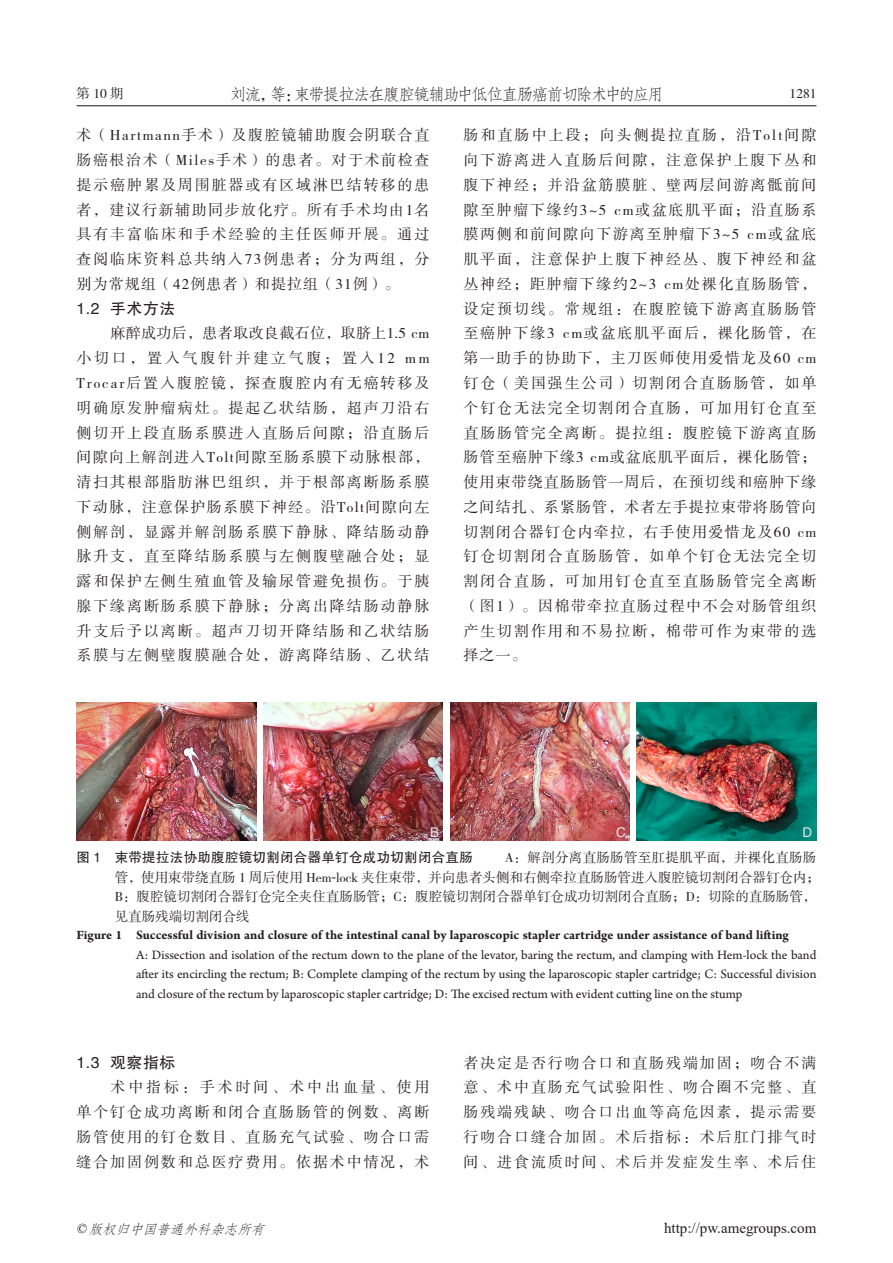
<style>
.page{position:relative;width:893px;height:1263px;background:#fff}
.page>*{position:absolute;margin:0;border:0;box-sizing:border-box;transform-origin:0 0}
.t1{font:16.5px "FZFSK GBK1 0";letter-spacing:-.095em;color:#231f20}
.t2{font:15.75px "FZHTK GBK1 0";letter-spacing:.04em;color:#231f20}
.t3{font:15px/24.8px "FZSSK GBK1 0";letter-spacing:.125em;color:#231f20;text-align:justify}
.t4{font:15px "Times New Roman";color:#231f20}
.t5{font:13.5px/19.5px "Arno Pro";color:#231f20;text-align:justify}
.t6{font:13.5px/19.5px "FZSSK GBK1 0";color:#231f20}
.t7{font:13.5px "FZHTK GBK1 0";letter-spacing:.02em;color:#231f20}
.t8{font:italic 13.5px "FZFSK GBK1 0";color:#231f20}
.t9{font:13.5px "FZHTK GBK1 0";color:#e6e7e9}
.s1{font-family:"FZSSK GBK1 0"}
.s2{font-family:"Times New Roman"}
.s3{font-weight:700}
.s4{font-family:"Adobe Song Std";font-weight:300}
</style>
<div class="page">
<hr style="left:77px;top:105px;width:739px;height:1px;background:#231f20">
<img style="left:77px;top:702px;width:179px;height:138px">
<img style="left:263px;top:702px;width:180px;height:138px">
<img style="left:450px;top:702px;width:180px;height:138px">
<img style="left:637px;top:702px;width:179px;height:138px">
<p class="t6" style="left:77px;top:85px;width:49px">第10期</p>
<p class="t1" style="left:230px;top:85px;width:435px">刘流，等：束带提拉法在腹腔镜辅助中低位直肠癌前切除术中的应用</p>
<p class="t6" style="left:790px;top:85px;width:28px">1281</p>
<p class="t3" style="left:77px;top:124px;width:354px">术（Hartmann手术）及腹腔镜辅助腹会阴联合直肠癌根治术（Miles手术）的患者。对于术前检查提示癌肿累及周围脏器或有区域淋巴结转移的患者，建议行新辅助同步放化疗。所有手术均由1名具有丰富临床和手术经验的主任医师开展。通过查阅临床资料总共纳入73例患者；分为两组，分别为常规组（42例患者）和提拉组（31例）。</p>
<p class="t2" style="left:77px;top:300px;width:100px">1.2 手术方法</p>
<p class="t3" style="left:77px;top:322px;width:354px;text-indent:34px">麻醉成功后，患者取改良截石位，取脐上1.5 cm小切口，置入气腹针并建立气腹；置入12 mm Trocar后置入腹腔镜，探查腹腔内有无癌转移及明确原发肿瘤病灶。提起乙状结肠，超声刀沿右侧切开上段直肠系膜进入直肠后间隙；沿直肠后间隙向上解剖进入Tolt间隙至肠系膜下动脉根部，清扫其根部脂肪淋巴组织，并于根部离断肠系膜下动脉，注意保护肠系膜下神经。沿Tolt间隙向左侧解剖，显露并解剖肠系膜下静脉、降结肠动静脉升支，直至降结肠系膜与左侧腹壁融合处；显露和保护左侧生殖血管及输尿管避免损伤。于胰腺下缘离断肠系膜下静脉；分离出降结肠动静脉升支后予以离断。超声刀切开降结肠和乙状结肠系膜与左侧壁腹膜融合处，游离降结肠、乙状结</p>
<p class="t3" style="left:463px;top:124px;width:355px">肠和直肠中上段；向头侧提拉直肠，沿Tolt间隙向下游离进入直肠后间隙，注意保护上腹下丛和腹下神经；并沿盆筋膜脏、壁两层间游离骶前间隙至肿瘤下缘约3~5 cm或盆底肌平面；沿直肠系膜两侧和前间隙向下游离至肿瘤下3~5 cm或盆底肌平面，注意保护上腹下神经丛、腹下神经和盆丛神经；距肿瘤下缘约2~3 cm处裸化直肠肠管，设定预切线。常规组：在腹腔镜下游离直肠肠管至癌肿下缘3 cm或盆底肌平面后，裸化肠管，在第一助手的协助下，主刀医师使用爱惜龙及60 cm钉仓（美国强生公司）切割闭合直肠肠管，如单个钉仓无法完全切割闭合直肠，可加用钉仓直至直肠肠管完全离断。提拉组：腹腔镜下游离直肠肠管至癌肿下缘3 cm或盆底肌平面后，裸化肠管；使用束带绕直肠肠管一周后，在预切线和癌肿下缘之间结扎、系紧肠管，术者左手提拉束带将肠管向切割闭合器钉仓内牵拉，右手使用爱惜龙及60 cm钉仓切割闭合直肠肠管，如单个钉仓无法完全切割闭合直肠，可加用钉仓直至直肠肠管完全离断（图1）。因棉带牵拉直肠过程中不会对肠管组织产生切割作用和不易拉断，棉带可作为束带的选择之一。</p>
<p class="t9" style="left:244px;top:825px;width:10px">A</p>
<p class="t9" style="left:430px;top:825px;width:10px">B</p>
<p class="t9" style="left:616px;top:825px;width:11px">C</p>
<p class="t9" style="left:802px;top:825px;width:11px">D</p>
<p class="t7" style="left:77px;top:850px;width:741px">图 1　束带提拉法协助腹腔镜切割闭合器单钉仓成功切割闭合直肠 　　<span class="s1">A：解剖分离直肠肠管至肛提肌平面，并裸化直肠肠</span></p>
<p class="t6" style="left:115px;top:868px;width:706px">管，使用束带绕直肠 1 周后使用 Hem<span class="s2">-</span>lock 夹住束带，并向患者头侧和右侧牵拉直肠肠管进入腹腔镜切割闭合器钉仓内；<br>B：腹腔镜切割闭合器钉仓完全夹住直肠肠管；C：腹腔镜切割闭合器单钉仓成功切割闭合直肠；D：切除的直肠肠管，见直肠残端切割闭合线</p>
<p class="t5" style="left:136px;top:926px;width:682px;text-indent:-60px"><span class="s3">Figure 1 Successful division and closure of the intestinal canal by laparoscopic stapler cartridge under assistance of band lifting</span><span class="s4">　　</span>A: Dissection and isolation of the rectum down to the plane of the levator, baring the rectum, and clamping with Hem-lock the band after its encircling the rectum; B: Complete clamping of the rectum by using the laparoscopic stapler cartridge; C: Successful division and closure of the rectum by laparoscopic stapler cartridge; D: The excised rectum with evident cutting line on the stump</p>
<p class="t2" style="left:77px;top:1054px;width:100px">1.3 观察指标</p>
<p class="t3" style="left:77px;top:1075px;width:354px;text-indent:34px">术中指标：手术时间、术中出血量、使用单个钉仓成功离断和闭合直肠肠管的例数、离断肠管使用的钉仓数目、直肠充气试验、吻合口需缝合加固例数和总医疗费用。依据术中情况，术</p>
<p class="t3" style="left:463px;top:1051px;width:354px">者决定是否行吻合口和直肠残端加固；吻合不满意、术中直肠充气试验阳性、吻合圈不完整、直肠残端残缺、吻合口出血等高危因素，提示需要行吻合口缝合加固。术后指标：术后肛门排气时间、进食流质时间、术后并发症发生率、术后住</p>
<p class="t8" style="left:76px;top:1221px;width:194px"><span class="s2">©</span> 版权归中国普通外科杂志所有</p>
<p class="t4" style="left:664px;top:1217px;width:154px">http://pw.amegroups.com</p>
</div>
